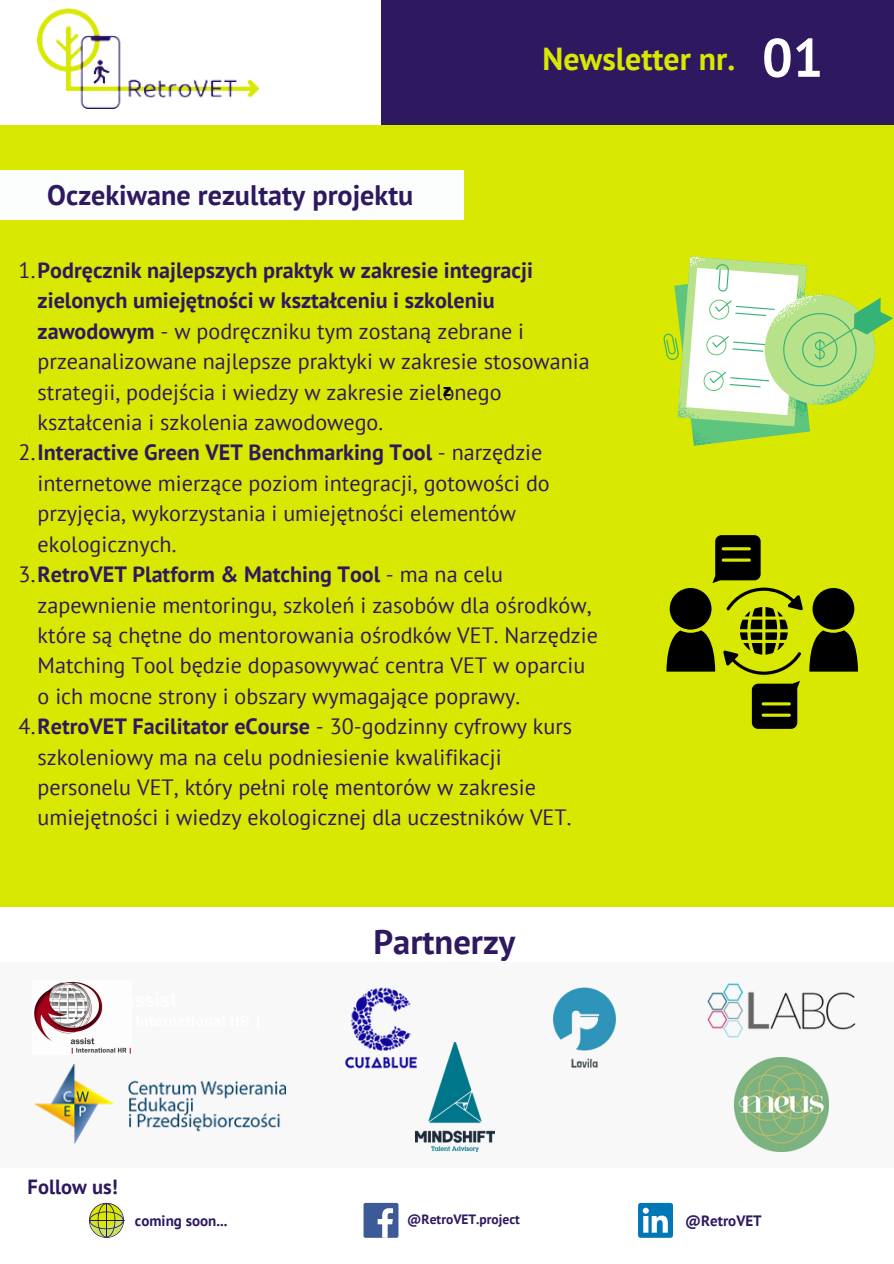
<style>
.page{position:relative;width:894px;height:1264px;background:#fff}
.page>*{position:absolute;margin:0;border:0;box-sizing:border-box;transform-origin:0 0}
.t1{font:700 54px "PT Sans";color:#fff}
.t2{font:700 34.5px "PT Sans";color:#2e1960}
.t3{font:700 31.8px "PT Sans";color:#d9e800}
.t4{font:700 28.2px "PT Sans";color:#2e1960}
.t5{font:22.05px/30.5px "PT Sans";color:#2e1960}
.t6{font:700 20.55px "PT Sans";color:#2e1960}
.t7{font:700 18px "PT Sans";color:#000}
.t8{font:700 15px "PT Sans";color:#2e1960}
.t9{font:700 13.5px "PT Sans";color:#2e1960}
.s1{font-weight:700}
</style>
<div class="page">
<img style="left:38px;top:8px;width:222px;height:100px">
<div style="left:381px;top:0;width:512px;height:125px;background:#2e1960"></div>
<div style="left:0;top:125px;width:893px;height:781px;background:#d9e800"></div>
<div style="left:0;top:962px;width:893px;height:205px;background:#f8f8f8"></div>
<img style="left:34px;top:1063px;width:251px;height:80px">
<img style="left:707px;top:983px;width:149px;height:55px">
<img style="left:345px;top:987px;width:70px;height:82px">
<img style="left:415px;top:1042px;width:79px;height:109px">
<img style="left:734px;top:1057px;width:94px;height:94px">
<div style="left:363px;top:1202px;width:35px;height:35px;background:#3d5a98;border-radius:2px"></div>
<svg style="left:377px;top:1208px;width:16px;height:29px"></svg>
<div style="left:638px;top:1202px;width:34px;height:35px;background:#0177b5;border-radius:3px"></div>
<svg style="left:642px;top:1207px;width:25px;height:25px"></svg>
<svg style="left:89px;top:1202px;width:35px;height:35px"></svg>
<hr style="left:106px;top:1203px;width:1px;height:33px;background:#250f5e">
<hr style="left:90px;top:1219px;width:33px;height:1px;background:#250f5e">
<img style="left:553px;top:987px;width:63px;height:81px">
<img style="left:34px;top:982px;width:97px;height:72px">
<div style="left:0;top:170px;width:464px;height:50px;background:#fcfdfd"></div>
<svg style="left:663px;top:256px;width:229px;height:190px"></svg>
<svg style="left:809px;top:630px;width:48px;height:41px;background:#222400"></svg>
<div style="left:812px;top:588px;width:42px;height:41px;background:#000;border-radius:50%"></div>
<svg style="left:666px;top:535px;width:136px;height:139px"></svg>
<svg style="left:751px;top:681px;width:48px;height:48px;background:#292c00"></svg>
<p class="t3" style="left:542px;top:38px;width:194px">Newsletter nr.</p>
<p class="t1" style="left:761px;top:22px;width:63px">01</p>
<p class="t4" style="left:47px;top:176px;width:367px">Oczekiwane rezultaty projektu</p>
<p class="t5" style="left:38px;top:254px;width:553px;text-indent:-19px">1.<span class="s1">Podręcznik najlepszych praktyk w zakresie integracji zielonych umiejętności w kształceniu i szkoleniu zawodowym</span> - w podręczniku tym zostaną zebrane i przeanalizowane najlepsze praktyki w zakresie stosowania strategii, podejścia i wiedzy w zakresie zielonego kształcenia i szkolenia zawodowego.</p>
<p class="t5" style="left:38px;top:437px;width:513px;text-indent:-19px">2.<span class="s1">Interactive Green VET Benchmarking Tool</span> - narzędzie internetowe mierzące poziom integracji, gotowości do przyjęcia, wykorzystania i umiejętności elementów ekologicznych.</p>
<p class="t5" style="left:38px;top:558px;width:561px;text-indent:-19px">3.<span class="s1">RetroVET Platform &amp; Matching Tool</span> - ma na celu zapewnienie mentoringu, szkoleń i zasobów dla ośrodków, które są chętne do mentorowania ośrodków VET. Narzędzie Matching Tool będzie dopasowywać centra VET w oparciu o ich mocne strony i obszary wymagające poprawy.</p>
<p class="t5" style="left:38px;top:710px;width:536px;text-indent:-19px">4.<span class="s1">RetroVET Facilitator eCourse</span> - 30-godzinny cyfrowy kurs szkoleniowy ma na celu podniesienie kwalifikacji personelu VET, który pełni rolę mentorów w zakresie umiejętności i wiedzy ekologicznej dla uczestników VET.</p>
<p class="t7" style="left:443px;top:378px;width:10px">z</p>
<p class="t2" style="left:373px;top:919px;width:143px">Partnerzy</p>
<p class="t6" style="left:28px;top:1173px;width:92px">Follow us!</p>
<p class="t8" style="left:135px;top:1210px;width:94px">coming soon...</p>
<p class="t9" style="left:407px;top:1209px;width:114px">@RetroVET.project</p>
<p class="t8" style="left:685px;top:1210px;width:78px">@RetroVET</p>
</div>
